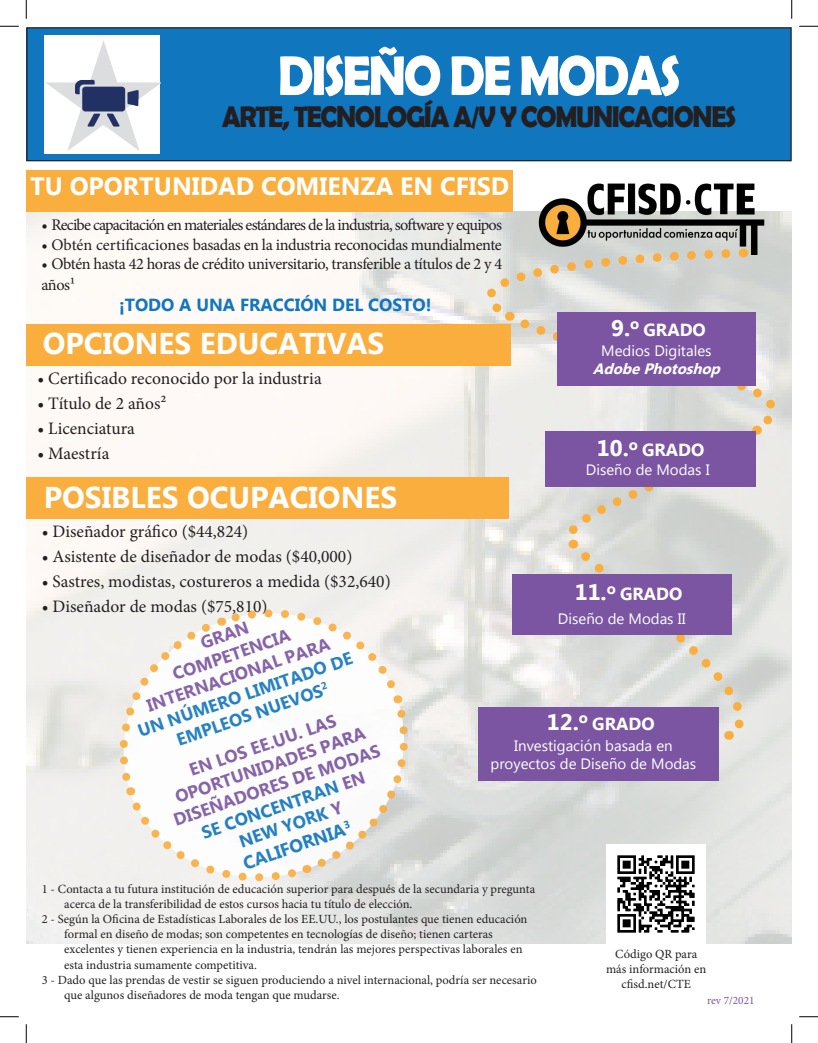
<style>
.page{position:relative;width:818px;height:1043px;background:#fff}
.page>*{position:absolute;margin:0;border:0;box-sizing:border-box;transform-origin:0 0}
.t1{font:700 56.25px "Berlin Sans FB Demi";letter-spacing:-.05em;color:#fff;scale:.9 1}
.t2{font:700 30px "Microsoft New Tai Lue";color:#fff}
.t3{font:700 30px "Berlin Sans FB Demi";letter-spacing:-.05em;color:#231f20;scale:.9 1}
.t4{font:700 25px "Microsoft New Tai Lue";color:#fff}
.t5{font:700 18.12px "Microsoft New Tai Lue";color:#1076be}
.t6{font:17.5px "Minion Pro";color:#231f20}
.t7{font:700 17.5px/21px "Microsoft New Tai Lue";color:#7b55a2;text-align:center}
.t8{font:700 17.5px "Microsoft New Tai Lue";color:#fff}
.t9{font:700 17.5px/21px "Microsoft New Tai Lue";color:#1076be;text-align:center}
.t10{font:700 17.5px "Microsoft Tai Le";color:#1076be}
.t11{font:16.25px/21px "Minion Pro";letter-spacing:-.03em;color:#231f20}
.t12{font:16.25px "Minion Pro";letter-spacing:-.05em;color:#231f20}
.t13{font:15px "Microsoft New Tai Lue";color:#fff}
.t14{font:italic 700 15px "Microsoft New Tai Lue";color:#fff}
.t15{font:12.5px/15px "Minion Pro";color:#231f20}
.t16{font:11.25px "Minion Pro";color:#7b55a2}
.s1{font-size:22.5px}
.s2{color:#1076be}
</style>
<div class="page">
<img style="left:26px;top:212px;width:765px;height:731px">
<div style="left:26px;top:170px;width:486px;height:42px;background:#faae3e"></div>
<div style="left:26px;top:477px;width:483px;height:42px;background:#faae3e"></div>
<div style="left:26px;top:324px;width:484px;height:41px;background:#faae3e"></div>
<svg style="left:513px;top:312px;width:278px;height:125px;background:#e1dfdc"></svg>
<svg style="left:573px;top:544px;width:192px;height:198px;background:#dadad5"></svg>
<svg style="left:437px;top:244px;width:298px;height:80px;background:#dedcd4"></svg>
<svg style="left:560px;top:426px;width:197px;height:122px;background:#d8d8d1"></svg>
<div style="left:27px;top:28px;width:764px;height:133px;background:#1076be"></div>
<div style="left:26px;top:27px;width:765px;height:134px;border:1px solid #231f20"></div>
<div style="left:557px;top:312px;width:198px;height:73px;background:#7b55a2"></div>
<div style="left:545px;top:431px;width:210px;height:56px;background:#7b55a2"></div>
<div style="left:512px;top:574px;width:219px;height:61px;background:#7b55a2"></div>
<div style="left:478px;top:707px;width:240px;height:73px;background:#7b55a2"></div>
<img style="left:527px;top:183px;width:248px;height:72px">
<svg style="left:107px;top:596px;width:314px;height:298px;background:#eaeae7"></svg>
<svg style="left:111px;top:600px;width:305px;height:290px"></svg>
<div style="left:44px;top:35px;width:116px;height:118px;background:#fff"></div>
<img style="left:45px;top:40px;width:115px;height:111px">
<img style="left:606px;top:844px;width:99px;height:99px">
<svg style="left:0;top:25px;width:19px;height:2px"></svg>
<svg style="left:799px;top:25px;width:19px;height:2px"></svg>
<svg style="left:0;top:1016px;width:19px;height:1px"></svg>
<svg style="left:799px;top:1016px;width:19px;height:1px"></svg>
<svg style="left:25px;top:0;width:2px;height:19px"></svg>
<svg style="left:25px;top:1024px;width:2px;height:18px"></svg>
<svg style="left:791px;top:0;width:1px;height:19px"></svg>
<svg style="left:791px;top:1024px;width:1px;height:18px"></svg>
<p class="t1" style="left:278px;top:43px;width:449px">DISEÑO DE MODAS</p>
<p class="t3" style="left:222px;top:99px;width:573px">ARTE, TECNOLOGÍA A/V Y COMUNICACIONES</p>
<p class="t4" style="left:30px;top:172px;width:480px">TU OPORTUNIDAD COMIENZA EN CFISD</p>
<p class="t12" style="left:41px;top:214px;width:462px">• Recibe capacitación en materiales estándares de la industria, software y equipos</p>
<p class="t11" style="left:41px;top:234px;width:462px">• Obtén certificaciones basadas en la industria reconocidas mundialmente</p>
<p class="t11" style="left:41px;top:254px;width:462px">• Obtén hasta 42 horas de crédito universitario, transferible a títulos de 2 y 4 años1</p>
<p class="t10" style="left:119px;top:295px;width:314px">¡TODO A UNA FRACCIÓN DEL COSTO!</p>
<p class="t2" style="left:43px;top:326px;width:343px">OPCIONES EDUCATIVAS</p>
<p class="t6" style="left:37px;top:366px;width:286px">• Certificado reconocido por la industria</p>
<p class="t6" style="left:37px;top:391px;width:131px">• Título de 2 años2</p>
<p class="t6" style="left:37px;top:416px;width:99px">• Licenciatura</p>
<p class="t6" style="left:37px;top:441px;width:73px">• Maestría</p>
<p class="t8" style="left:611px;top:319px;width:96px"><span class="s1">9.</span><sup>o</sup> GRADO</p>
<p class="t13" style="left:601px;top:342px;width:112px">Medios Digitales</p>
<p class="t14" style="left:592px;top:360px;width:134px">AdobePhotoshop</p>
<p class="t8" style="left:596px;top:440px;width:109px"><span class="s1">10.</span><sup>o</sup> GRADO</p>
<p class="t13" style="left:586px;top:461px;width:125px">Diseño de Modas I</p>
<p class="t2" style="left:44px;top:480px;width:355px">POSIBLES OCUPACIONES</p>
<p class="t6" style="left:42px;top:519px;width:208px">• Diseñador gráfico ($44,824)</p>
<p class="t6" style="left:42px;top:544px;width:312px">• Asistente de diseñador de modas ($40,000)</p>
<p class="t6" style="left:42px;top:569px;width:350px">• Sastres, modistas, costureros a medida ($32,640)</p>
<p class="t6" style="left:42px;top:594px;width:227px">• Diseñador de modas ($75,810)</p>
<h3 class="t7" style="left:131px;top:657px;width:194px;rotate:-19deg">GRAN<br>COMPETENCIA<br>INTERNACIONAL PARA</h3>
<h3 class="t9" style="left:135px;top:722px;width:227px;rotate:-19deg">UN NÚMERO LIMITADO DE<br>EMPLEOS NUEVOS<sup>2</sup></h3>
<h3 class="t7" style="left:158px;top:772px;width:219px;rotate:-19deg">EN LOS EE.UU. LAS<br>OPORTUNIDADES PARA<br>DISEÑADORES DE MODAS<br><span class="s2">SE CONCENTRAN</span> EN<br><span class="s2">NEW YORK</span> Y</h3>
<h3 class="t5" style="left:240px;top:853px;width:114px;rotate:-19deg">CALIFORNIA<sup>3</sup></h3>
<p class="t8" style="left:574px;top:584px;width:109px"><span class="s1">11.</span><sup>o</sup> GRADO</p>
<p class="t13" style="left:558px;top:610px;width:129px">Diseño de Modas II</p>
<p class="t8" style="left:547px;top:713px;width:109px"><span class="s1">12.</span><sup>o</sup> GRADO</p>
<p class="t13" style="left:514px;top:737px;width:160px">Investigación basada en</p>
<p class="t13" style="left:490px;top:755px;width:207px">proyectos de Diseño de Modas</p>
<p class="t15" style="left:64px;top:882px;width:472px;text-indent:-22px">1 - Contacta a tu futura institución de educación superior para después de la secundaria y pregunta acerca de la transferibilidad de estos cursos hacia tu título de elección.</p>
<p class="t15" style="left:64px;top:912px;width:464px;text-indent:-22px">2 - Según la Oficina de Estadísticas Laborales de los EE.UU., los postulantes que tienen educación formal en diseño de modas; son competentes en tecnologías de diseño; tienen carteras excelentes y tienen experiencia en la industria, tendrán las mejores perspectivas laborales en esta industria sumamente competitiva.</p>
<p class="t15" style="left:64px;top:972px;width:474px;text-indent:-22px">3 - Dado que las prendas de vestir se siguen produciendo a nivel internacional, podría ser necesario que algunos diseñadores de moda tengan que mudarse.</p>
<p class="t15" style="left:606px;top:946px;width:102px;text-align:center">Código QR para más información en</p>
<p class="t15" style="left:621px;top:976px;width:71px">cfisd.net/CTE</p>
<p class="t16" style="left:707px;top:992px;width:49px">rev 7/2021</p>
</div>
